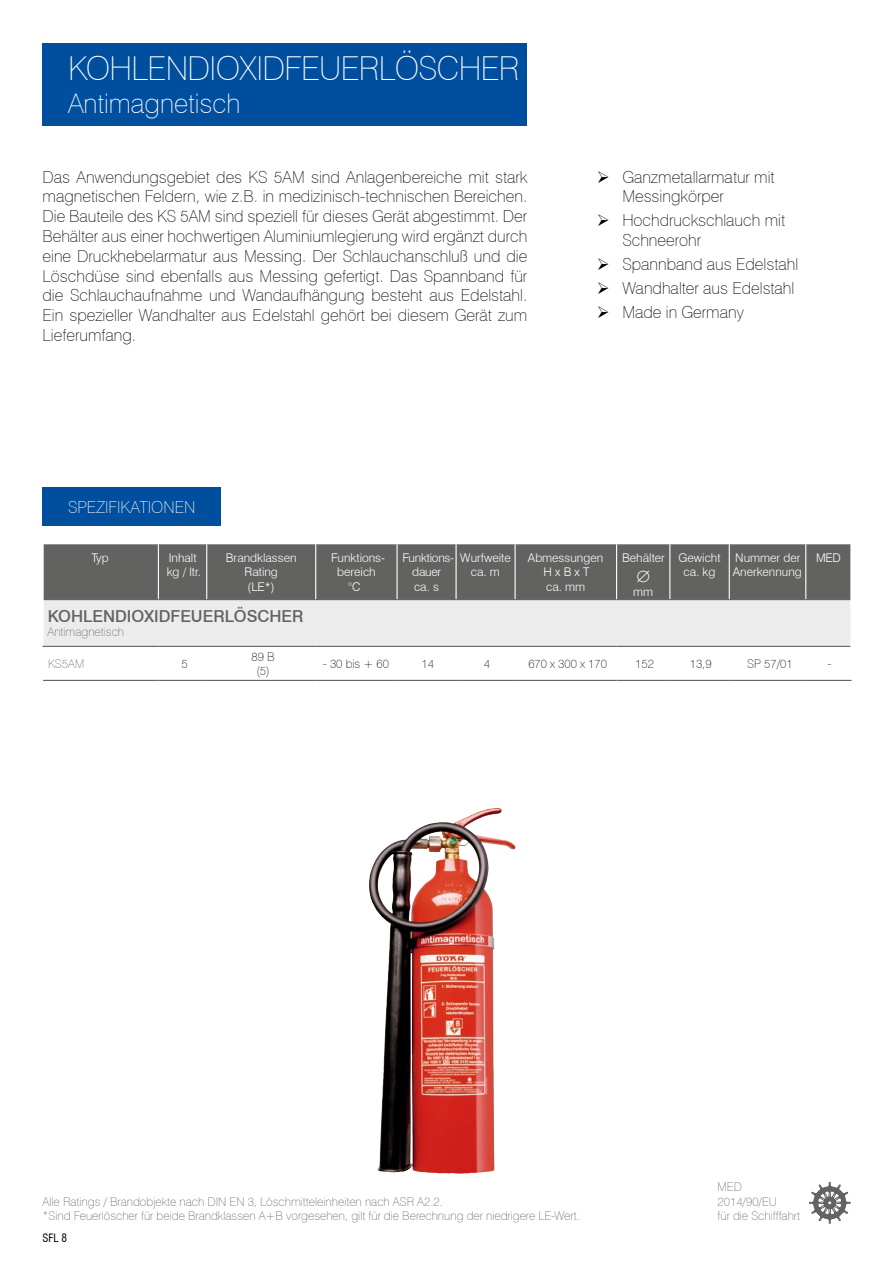
<style>
.page{position:relative;width:893px;height:1263px;background:#fff}
.page>*{position:absolute;margin:0;border:0;box-sizing:border-box;transform-origin:0 0}
.Seitenüberschrift{font:100 33px "Swiss 721 BT";letter-spacing:-.02em;color:#fff}
.Seitenüberschrift_2{font:100 27px "Swiss 721 BT";color:#fff}
.Fließtext{font:100 16.5px/19.8px "Swiss 721 BT";color:#000}
.t1{font:500 16.5px "Swiss 721 BT";color:#626261}
.Highlights_Überschri{font:100 16.5px "Swiss 721 BT";color:#fff}
.Tabelle_links_ausger{font:100 12px/14.4px "Swiss 721 BT";color:#626261}
.t2{font:300 12px/14.4px "Swiss 721 BT";color:#fff;text-align:center}
.t3{font:100 12px/14.4px "Swiss 721 BT";color:#000;text-align:center}
.t4{font:300 12px/14.4px "Swiss 721 BT";letter-spacing:-.02em;color:#fff;text-align:center}
.t5{font:condensed 11.25px "Swiss 721 BT";color:#000}
</style>
<div class="page">
<img style="left:369px;top:808px;width:147px;height:365px">
<div style="left:43px;top:488px;width:178px;height:38px;background:#004e9e"></div>
<svg style="left:809px;top:1182px;width:41px;height:41px"></svg>
<div style="left:43px;top:43px;width:484px;height:83px;background:#004e9e"></div>
<div style="left:44px;top:544px;width:806px;height:55px;background:#626261"></div>
<div style="left:43px;top:600px;width:808px;height:46px;background:#ececec"></div>
<hr style="left:158px;top:544px;width:1px;height:55px;background:#fff">
<hr style="left:206px;top:544px;width:1px;height:55px;background:#fff">
<hr style="left:315px;top:544px;width:1px;height:55px;background:#fff">
<hr style="left:396px;top:544px;width:2px;height:55px;background:#fff">
<hr style="left:455px;top:544px;width:2px;height:55px;background:#fff">
<hr style="left:514px;top:544px;width:2px;height:55px;background:#fff">
<hr style="left:616px;top:544px;width:1px;height:55px;background:#fff">
<hr style="left:669px;top:544px;width:1px;height:55px;background:#fff">
<hr style="left:729px;top:544px;width:1px;height:55px;background:#fff">
<hr style="left:805px;top:544px;width:1px;height:55px;background:#fff">
<hr style="left:43px;top:600px;width:1px;height:46px;background:#fff">
<hr style="left:850px;top:600px;width:1px;height:46px;background:#fff">
<hr style="left:44px;top:599px;width:114px;height:1px;background:#626261">
<hr style="left:158px;top:599px;width:49px;height:1px;background:#626261">
<hr style="left:207px;top:599px;width:109px;height:1px;background:#626261">
<hr style="left:316px;top:599px;width:81px;height:1px;background:#626261">
<hr style="left:397px;top:599px;width:59px;height:1px;background:#626261">
<hr style="left:456px;top:599px;width:59px;height:1px;background:#626261">
<hr style="left:515px;top:599px;width:102px;height:1px;background:#626261">
<hr style="left:617px;top:599px;width:53px;height:1px;background:#626261">
<hr style="left:670px;top:599px;width:59px;height:1px;background:#626261">
<hr style="left:729px;top:599px;width:77px;height:1px;background:#626261">
<hr style="left:806px;top:599px;width:44px;height:1px;background:#626261">
<hr style="left:43px;top:646px;width:115px;height:1px;background:#626261">
<hr style="left:158px;top:646px;width:49px;height:1px;background:#626261">
<hr style="left:207px;top:646px;width:109px;height:1px;background:#626261">
<hr style="left:316px;top:646px;width:81px;height:1px;background:#626261">
<hr style="left:397px;top:646px;width:59px;height:1px;background:#626261">
<hr style="left:456px;top:646px;width:59px;height:1px;background:#626261">
<hr style="left:515px;top:646px;width:102px;height:1px;background:#626261">
<hr style="left:617px;top:646px;width:53px;height:1px;background:#626261">
<hr style="left:670px;top:646px;width:59px;height:1px;background:#626261">
<hr style="left:729px;top:646px;width:77px;height:1px;background:#626261">
<hr style="left:806px;top:646px;width:44px;height:1px;background:#626261">
<hr style="left:43px;top:680px;width:115px;height:1px;background:#626261">
<hr style="left:158px;top:680px;width:49px;height:1px;background:#626261">
<hr style="left:207px;top:680px;width:109px;height:1px;background:#626261">
<hr style="left:316px;top:680px;width:81px;height:1px;background:#626261">
<hr style="left:397px;top:680px;width:59px;height:1px;background:#626261">
<hr style="left:456px;top:680px;width:59px;height:1px;background:#626261">
<hr style="left:515px;top:680px;width:102px;height:1px;background:#626261">
<hr style="left:617px;top:680px;width:53px;height:1px;background:#626261">
<hr style="left:670px;top:680px;width:59px;height:1px;background:#626261">
<hr style="left:729px;top:680px;width:77px;height:1px;background:#626261">
<hr style="left:806px;top:680px;width:45px;height:1px;background:#626261">
<svg style="left:637px;top:570px;width:12px;height:12px"></svg>
<p class="Seitenüberschrift" style="left:68px;top:49px;width:453px">KOHLENDIOXIDFEUERLÖSCHER</p>
<p class="Seitenüberschrift_2" style="left:68px;top:87px;width:174px">Antimagnetisch</p>
<p class="Fließtext" style="left:43px;top:167px;width:486px;text-align:justify">Das Anwendungsgebiet des KS 5AM sind Anlagenbereiche mit stark magnetischen Feldern, wie z.B. in medizinisch-technischen Bereichen.<br>Die Bauteile des KS 5AM sind speziell für dieses Gerät abgestimmt. Der Behälter aus einer hochwertigen Aluminiumlegierung wird ergänzt durch eine Druckhebelarmatur aus Messing. Der Schlauchanschluß und die Löschdüse sind ebenfalls aus Messing gefertigt. Das Spannband für die Schlauchaufnahme und Wandaufhängung besteht aus Edelstahl.<br>Ein spezieller Wandhalter aus Edelstahl gehört bei diesem Gerät zum Lieferumfang.</p>
<p class="Fließtext" style="left:622px;top:167px;width:154px">Ganzmetallarmatur mit<br>Messingkörper</p>
<p class="Fließtext" style="left:622px;top:211px;width:164px">Hochdruckschlauch mit<br>Schneerohr</p>
<p class="Fließtext" style="left:622px;top:254px;width:177px">Spannband aus Edelstahl</p>
<p class="Fließtext" style="left:622px;top:278px;width:174px">Wandhalter aus Edelstahl</p>
<p class="Fließtext" style="left:622px;top:303px;width:123px">Made in Germany</p>
<p class="Highlights_Überschri" style="left:68px;top:497px;width:129px">SPEZIFIKATIONEN</p>
<p class="t2" style="left:91px;top:550px;width:19px">Typ</p>
<p class="t2" style="left:167px;top:550px;width:36px;text-align:left">Inhalt kg / ltr.</p>
<p class="t2" style="left:226px;top:550px;width:72px">Brandklassen<br>Rating<br>(LE*)</p>
<p class="t2" style="left:331px;top:550px;width:56px">Funktions-</p>
<p class="t2" style="left:337px;top:565px;width:40px">bereich</p>
<p class="t2" style="left:348px;top:579px;width:14px">°C</p>
<p class="t4" style="left:402px;top:550px;width:53px">Funktions&shy;dauer<br>ca. s</p>
<p class="t2" style="left:460px;top:550px;width:52px">Wurfweite ca. m</p>
<p class="t2" style="left:528px;top:550px;width:77px">Abmessungen<br>H x B x T<br>ca. mm</p>
<p class="t2" style="left:622px;top:550px;width:44px">Behälter</p>
<p class="t2" style="left:633px;top:585px;width:22px">mm</p>
<p class="t2" style="left:679px;top:550px;width:44px">Gewicht ca. kg</p>
<p class="t2" style="left:733px;top:550px;width:70px;text-align:left">Nummer der<br>Anerkennung</p>
<p class="t2" style="left:816px;top:550px;width:26px">MED</p>
<p class="t1" style="left:48px;top:606px;width:257px">KOHLENDIOXIDFEUERLÖSCHER</p>
<p class="Tabelle_links_ausger" style="left:47px;top:625px;width:78px">Antimagnetisch</p>
<p class="Tabelle_links_ausger" style="left:48px;top:656px;width:38px">KS5AM</p>
<p class="t3" style="left:181px;top:656px;width:8px">5</p>
<p class="t3" style="left:252px;top:649px;width:25px">89 B (5)</p>
<p class="t3" style="left:323px;top:656px;width:68px">- 30 bis + 60</p>
<p class="t3" style="left:422px;top:656px;width:14px">14</p>
<p class="t3" style="left:484px;top:656px;width:8px">4</p>
<p class="t3" style="left:528px;top:656px;width:80px">670 x 300 x 170</p>
<p class="t3" style="left:635px;top:656px;width:20px">152</p>
<p class="t3" style="left:690px;top:656px;width:23px">13,9</p>
<p class="t3" style="left:747px;top:656px;width:47px">SP 57/01</p>
<p class="t3" style="left:828px;top:656px;width:6px">-</p>
<p class="Tabelle_links_ausger" style="left:43px;top:1194px;width:539px">Alle Ratings / Brandobjekte nach DIN EN 3, Löschmitteleinheiten nach ASR A2.2.<br>*Sind Feuerlöscher für beide Brandklassen A+B vorgesehen, gilt für die Berechnung der niedrigere LE-Wert.</p>
<p class="t5" style="left:43px;top:1231px;width:26px">SFL 8</p>
<p class="Tabelle_links_ausger" style="left:718px;top:1180px;width:84px">MED<br>2014/90/EU<br>für die Schifffahrt</p>
</div>
